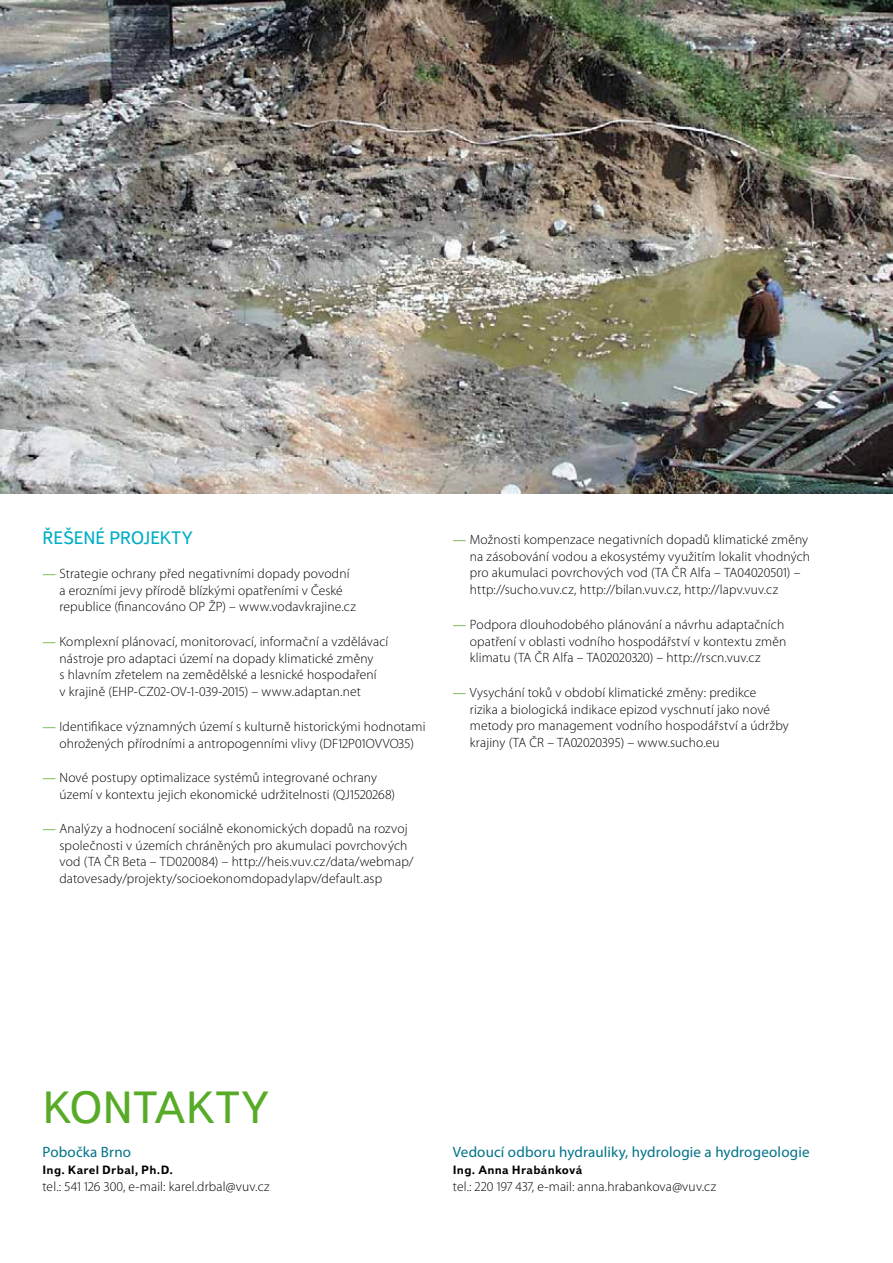
<style>
.page{position:relative;width:893px;height:1263px;background:#fff}
.page>*{position:absolute;margin:0;border:0;box-sizing:border-box;transform-origin:0 0}
.t1{font:45px "Textbook New";letter-spacing:.01em;color:#57ab27}
.t2{font:18px "Textbook New";color:#00aec7}
.t3{font:15px "Myriad Pro";letter-spacing:.01em;color:#007388}
.t4{font:300 13.5px/16.5px "Myriad Pro";letter-spacing:.01em;color:#000}
.t5{font:700 12px "Textbook New";letter-spacing:.02em;color:#000}
.s1{font-family:"Chaparral Pro";font-weight:400;color:#57ab27}
</style>
<div class="page">
<img style="left:0;top:0;width:893px;height:493px">
<h2 class="t2" style="left:43px;top:527px;width:152px">ŘEŠENÉ PROJEKTY</h2>
<p class="t4" style="left:60px;top:565px;width:298px;text-indent:-17px"><span class="s1">—</span> Strategie ochrany před negativními dopady povodní a erozními jevy přírodě blízkými opatřeními v České republice (financováno OP ŽP) – www.vodavkrajine.cz</p>
<p class="t4" style="left:60px;top:633px;width:330px;text-indent:-17px"><span class="s1">—</span> Komplexní plánovací, monitorovací, informační a vzdělávací nástroje pro adaptaci území na dopady klimatické změny<br>s hlavním zřetelem na zemědělské a lesnické hospodaření<br>v krajině (EHP-CZ02-OV-1-039-2015) – www.adaptan.net</p>
<p class="t4" style="left:43px;top:718px;width:384px;text-align:center"><span class="s1">—</span> Identifikace významných území s kulturně historickými hodnotami ohrožených přírodními a antropogenními vlivy (DF12P01OVVO35)</p>
<p class="t4" style="left:60px;top:769px;width:337px;text-indent:-17px"><span class="s1">—</span> Nové postupy optimalizace systémů integrované ochrany území v kontextu jejich ekonomické udržitelnosti (QJ1520268)</p>
<p class="t4" style="left:60px;top:820px;width:356px;text-indent:-17px"><span class="s1">—</span> Analýzy a hodnocení sociálně ekonomických dopadů na rozvoj společnosti v územích chráněných pro akumulaci povrchových vod (TA ČR Beta – TD020084) – http://heis.vuv.cz/data/webmap/ datovesady/projekty/socioekonomdopadylapv/default.asp</p>
<p class="t4" style="left:470px;top:531px;width:342px;text-indent:-17px"><span class="s1">—</span> Možnosti kompenzace negativních dopadů klimatické změny na zásobování vodou a ekosystémy využitím lokalit vhodných pro akumulaci povrchových vod (TA ČR Alfa – TA04020501) – http://sucho.vuv.cz, http://bilan.vuv.cz, http://lapv.vuv.cz</p>
<p class="t4" style="left:470px;top:616px;width:318px;text-indent:-17px"><span class="s1">—</span> Podpora dlouhodobého plánování a návrhu adaptačních opatření v oblasti vodního hospodářství v kontextu změn klimatu (TA ČR Alfa – TA02020320) – http://rscn.vuv.cz</p>
<p class="t4" style="left:470px;top:684px;width:320px;text-indent:-17px"><span class="s1">—</span> Vysychání toků v období klimatické změny: predikce<br>rizika a biologická indikace epizod vyschnutí jako nové metody pro management vodního hospodářství a údržby krajiny (TA ČR – TA02020395) – www.sucho.eu</p>
<h1 class="t1" style="left:43px;top:1080px;width:228px">KONTAKTY</h1>
<p class="t3" style="left:43px;top:1142px;width:90px">Pobočka Brno</p>
<p class="t5" style="left:43px;top:1162px;width:132px">Ing. Karel Drbal, Ph.D.</p>
<p class="t4" style="left:43px;top:1178px;width:229px">tel.: 541 126 300, e-mail: karel.drbal@vuv.cz</p>
<p class="t3" style="left:453px;top:1142px;width:358px">Vedoucí odboru hydrauliky, hydrologie a hydrogeologie</p>
<p class="t5" style="left:453px;top:1162px;width:131px">Ing. Anna Hrabánková</p>
<p class="t4" style="left:453px;top:1178px;width:265px">tel.: 220 197 437, e-mail: anna.hrabankova@vuv.cz</p>
</div>
